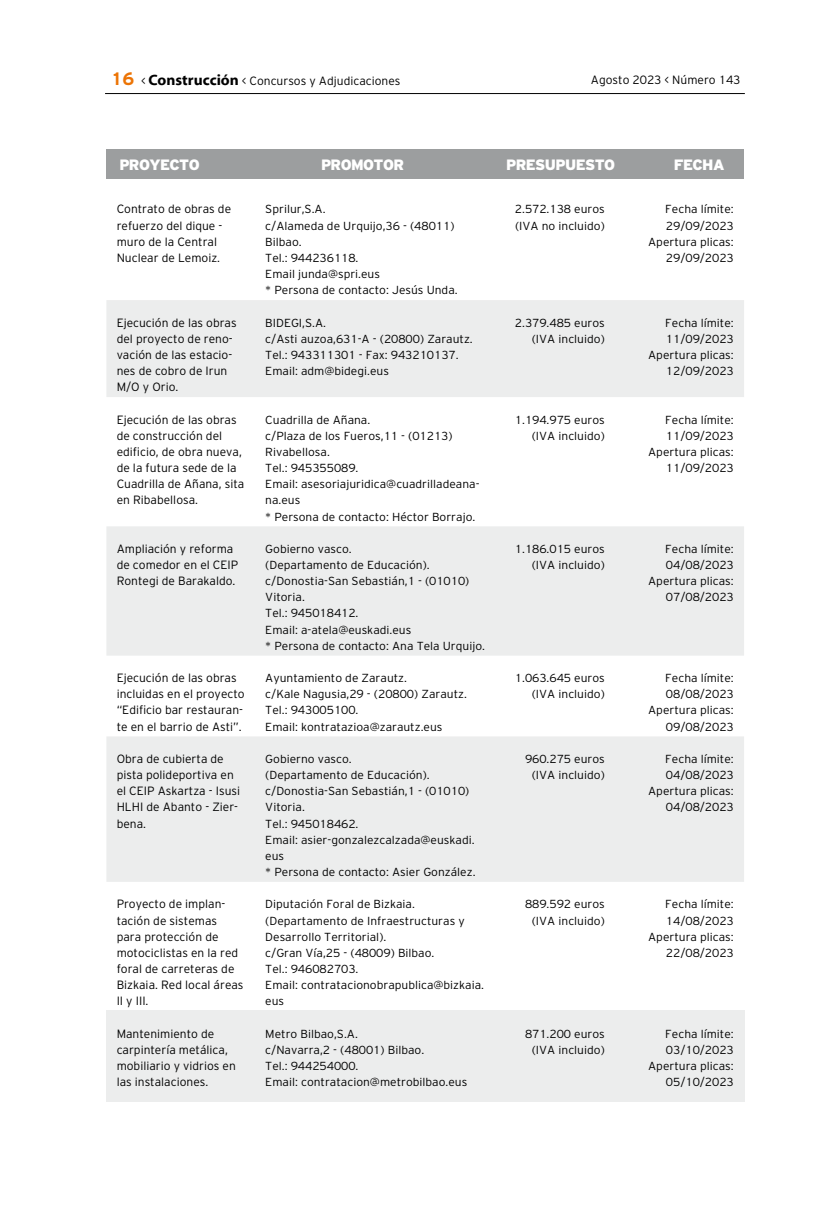
<style>
.page{position:relative;width:830px;height:1212px;background:#fff}
.page>*{position:absolute;margin:0;border:0;box-sizing:border-box;transform-origin:0 0}
.t1{font:900 15px "Civica 10";letter-spacing:-.04em;color:#fff}
.t2{font:300 12px/16.2px "Civica 01";color:#000}
.t3{font:300 11.7px/16.2px "Civica 01";color:#000;text-align:right}
.s1{font-family:"Civica 07";font-weight:700;font-size:18px;color:#ec7405}
.s2{font-family:"Myriad Web Pro";font-weight:700;font-size:15px}
</style>
<div class="page">
<hr style="left:105px;top:93px;width:639px;height:1px;background:#000">
<div style="left:106px;top:1011px;width:638px;height:91px;background:#eceded"></div>
<div style="left:106px;top:149px;width:637px;height:30px;background:#9c9e9f"></div>
<svg style="left:106px;top:300px;width:637px;height:711px;fill:#eceded"></svg>
<p class="t2" style="left:111px;top:73px;width:291px"><span class="s1">16</span> &lt; <span class="s2">Construcción</span> &lt; Concursos y Adjudicaciones</p>
<p class="t2" style="left:590px;top:72px;width:151px">Agosto 2023 &lt; Número 143</p>
<p class="t1" style="left:119px;top:156px;width:82px">PROYECTO</p>
<p class="t1" style="left:321px;top:156px;width:85px">PROMOTOR</p>
<p class="t1" style="left:506px;top:156px;width:110px">PRESUPUESTO</p>
<p class="t1" style="left:673px;top:156px;width:52px">FECHA</p>
<p class="t2" style="left:117px;top:201px;width:116px">Contrato de obras de refuerzo del dique - muro de la Central<br>Nuclear de Lemoiz.</p>
<p class="t3" style="left:265px;top:201px;width:194px;text-align:left">Sprilur,S.A.<br>c/Alameda de Urquijo,36 - (48011)<br>Bilbao.<br>Tel.: 944236118.<br>Email junda@spri.eus<br>* Persona de contacto: Jesús Unda.</p>
<p class="t3" style="left:514px;top:201px;width:91px;text-align:left">2.572.138 euros (IVA no incluido)</p>
<p class="t3" style="left:647px;top:201px;width:87px">Fecha límite:<br>29/09/2023<br>Apertura plicas:<br>29/09/2023</p>
<p class="t2" style="left:117px;top:314px;width:121px">Ejecución de las obras del proyecto de reno&shy;vación de las estacio&shy;nes de cobro de Irun<br>M/O y Orio.</p>
<p class="t3" style="left:265px;top:314px;width:209px;text-align:left">BIDEGI,S.A.<br>c/Asti auzoa,631-A - (20800) Zarautz.<br>Tel.: 943311301 - Fax: 943210137.<br>Email: adm@bidegi.eus</p>
<p class="t3" style="left:514px;top:314px;width:91px">2.379.485 euros (IVA incluido)</p>
<p class="t3" style="left:647px;top:314px;width:87px">Fecha límite:<br>11/09/2023<br>Apertura plicas:<br>12/09/2023</p>
<p class="t2" style="left:117px;top:411px;width:129px">Ejecución de las obras de construcción del edificio, de obra nueva, de la futura sede de la<br>Cuadrilla de Añana, sita en Ribabellosa.</p>
<p class="t3" style="left:265px;top:411px;width:215px;text-align:left">Cuadrilla de Añana.<br>c/Plaza de los Fueros,11 - (01213)<br>Rivabellosa.<br>Tel.: 945355089.<br>Email: asesoriajuridica@cuadrilladeana&shy;na.eus<br>* Persona de contacto: Héctor Borrajo.</p>
<p class="t3" style="left:514px;top:411px;width:91px">1.194.975 euros (IVA incluido)</p>
<p class="t3" style="left:647px;top:411px;width:87px">Fecha límite:<br>11/09/2023<br>Apertura plicas:<br>11/09/2023</p>
<p class="t2" style="left:117px;top:540px;width:123px">Ampliación y reforma de comedor en el CEIP<br>Rontegi de Barakaldo.</p>
<p class="t3" style="left:265px;top:540px;width:221px;text-align:left">Gobierno vasco.<br>(Departamento de Educación). c/Donostia-San Sebastián,1 - (01010)<br>Vitoria.<br>Tel.: 945018412.<br>Email: a-atela@euskadi.eus<br>* Persona de contacto: Ana Tela Urquijo.</p>
<p class="t3" style="left:514px;top:540px;width:91px">1.186.015 euros (IVA incluido)</p>
<p class="t3" style="left:647px;top:540px;width:87px">Fecha límite:<br>04/08/2023<br>Apertura plicas:<br>07/08/2023</p>
<p class="t2" style="left:117px;top:670px;width:129px">Ejecución de las obras incluidas en el proyecto “Edificio bar restauran&shy;te en el barrio de Asti”.</p>
<p class="t3" style="left:265px;top:670px;width:203px;text-align:left">Ayuntamiento de Zarautz.<br>c/Kale Nagusia,29 - (20800) Zarautz.<br>Tel.: 943005100.<br>Email: kontratazioa@zarautz.eus</p>
<p class="t3" style="left:514px;top:670px;width:91px">1.063.645 euros (IVA incluido)</p>
<p class="t3" style="left:647px;top:670px;width:87px">Fecha límite:<br>08/08/2023<br>Apertura plicas:<br>09/08/2023</p>
<p class="t2" style="left:117px;top:750px;width:125px">Obra de cubierta de pista polideportiva en el CEIP Askartza - Isusi<br>HLHI de Abanto - Zier&shy;bena.</p>
<p class="t3" style="left:265px;top:750px;width:212px;text-align:left">Gobierno vasco.<br>(Departamento de Educación). c/Donostia-San Sebastián,1 - (01010)<br>Vitoria.<br>Tel.: 945018462.<br>Email: asier-gonzalezcalzada@euskadi. eus<br>* Persona de contacto: Asier González.</p>
<p class="t3" style="left:524px;top:750px;width:81px;text-align:center">960.275 euros (IVA incluido)</p>
<p class="t3" style="left:647px;top:750px;width:87px">Fecha límite:<br>04/08/2023<br>Apertura plicas:<br>04/08/2023</p>
<p class="t2" style="left:117px;top:896px;width:128px">Proyecto de implan&shy;tación de sistemas para protección de motociclistas en la red foral de carreteras de<br>Bizkaia. Red local áreas<br>II y III.</p>
<p class="t3" style="left:265px;top:896px;width:220px;text-align:left">Diputación Foral de Bizkaia. (Departamento de Infraestructuras y<br>Desarrollo Territorial).<br>c/Gran Vía,25 - (48009) Bilbao.<br>Tel.: 946082703.<br>Email: contratacionobrapublica@bizkaia. eus</p>
<p class="t3" style="left:524px;top:896px;width:81px;text-align:center">889.592 euros (IVA incluido)</p>
<p class="t3" style="left:647px;top:896px;width:87px">Fecha límite:<br>14/08/2023<br>Apertura plicas:<br>22/08/2023</p>
<p class="t2" style="left:117px;top:1025px;width:121px">Mantenimiento de carpintería metálica, mobiliario y vidrios en las instalaciones.</p>
<p class="t3" style="left:265px;top:1025px;width:203px;text-align:left">Metro Bilbao,S.A.<br>c/Navarra,2 - (48001) Bilbao.<br>Tel.: 944254000.<br>Email: contratacion@metrobilbao.eus</p>
<p class="t3" style="left:524px;top:1025px;width:81px;text-align:center">871.200 euros (IVA incluido)</p>
<p class="t3" style="left:647px;top:1025px;width:87px">Fecha límite:<br>03/10/2023<br>Apertura plicas:<br>05/10/2023</p>
</div>
